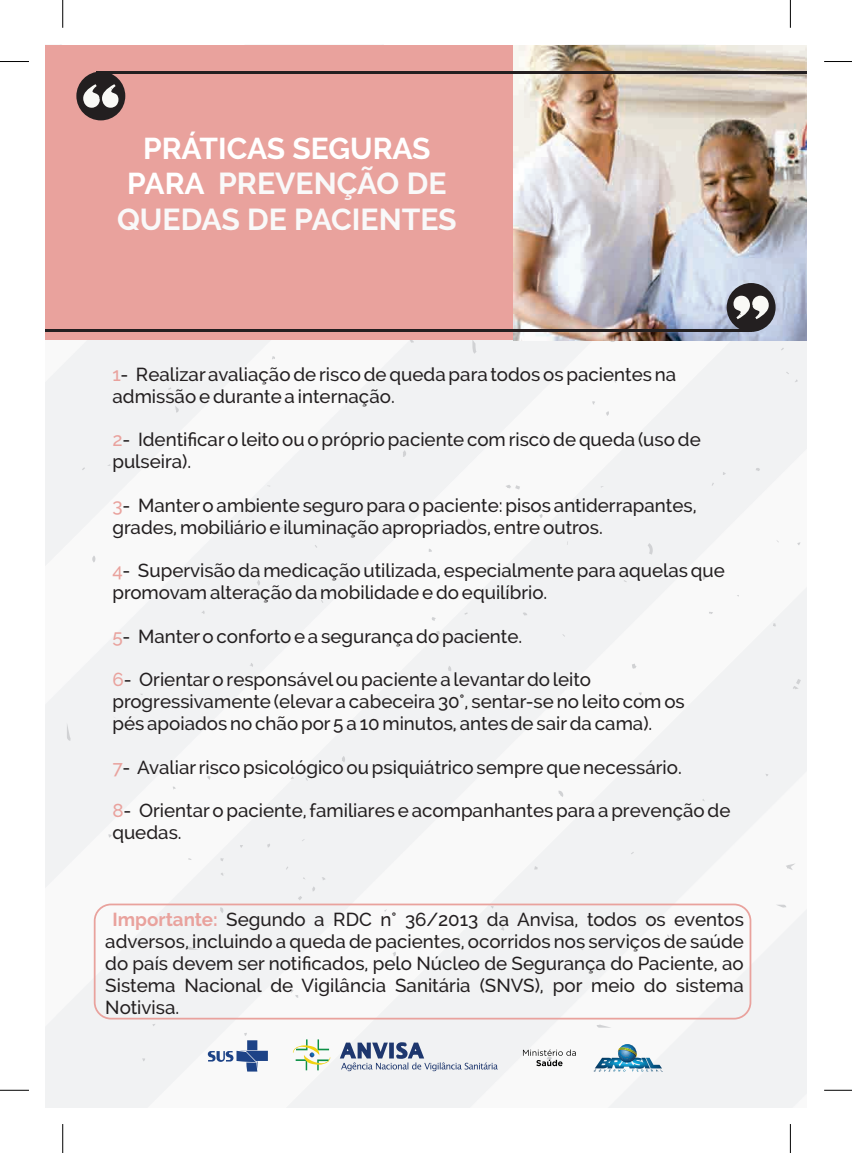
<style>
.page{position:relative;width:852px;height:1153px;background:#fff}
.page>*{position:absolute;margin:0;border:0;box-sizing:border-box;transform-origin:0 0}
.t1{font:700 30.25px/35.5px "Raleway";color:#f9f9f9;text-align:center}
.t2{font:700 30px "Raleway";letter-spacing:-.01em;color:#fff}
.t3{font:500 18.75px/21.8px "Raleway";color:#231f20}
.s1{font-size:30px;color:#fff}
.s2{color:#e9a29d}
.s3{font-weight:700;color:#e9a29d}
</style>
<div class="page">
<svg style="left:606px;top:411px;width:3px;height:5px"></svg>
<svg style="left:702px;top:575px;width:4px;height:5px"></svg>
<svg style="left:786px;top:372px;width:12px;height:10px"></svg>
<svg style="left:220px;top:858px;width:4px;height:3px"></svg>
<svg style="left:467px;top:519px;width:4px;height:7px"></svg>
<svg style="left:472px;top:340px;width:4px;height:14px"></svg>
<svg style="left:342px;top:756px;width:3px;height:6px"></svg>
<svg style="left:327px;top:635px;width:4px;height:7px"></svg>
<svg style="left:432px;top:617px;width:4px;height:4px"></svg>
<svg style="left:448px;top:666px;width:3px;height:5px"></svg>
<svg style="left:410px;top:340px;width:4px;height:3px"></svg>
<svg style="left:220px;top:907px;width:3px;height:6px"></svg>
<svg style="left:250px;top:663px;width:3px;height:4px"></svg>
<svg style="left:257px;top:580px;width:3px;height:6px"></svg>
<svg style="left:260px;top:435px;width:3px;height:8px"></svg>
<svg style="left:523px;top:612px;width:4px;height:4px"></svg>
<svg style="left:505px;top:485px;width:15px;height:5px"></svg>
<svg style="left:501px;top:919px;width:4px;height:12px"></svg>
<svg style="left:534px;top:866px;width:4px;height:4px"></svg>
<svg style="left:541px;top:433px;width:3px;height:6px"></svg>
<svg style="left:537px;top:676px;width:3px;height:6px"></svg>
<svg style="left:451px;top:727px;width:5px;height:4px"></svg>
<svg style="left:464px;top:612px;width:4px;height:3px"></svg>
<svg style="left:464px;top:573px;width:6px;height:5px"></svg>
<svg style="left:486px;top:567px;width:4px;height:4px"></svg>
<svg style="left:267px;top:844px;width:3px;height:4px"></svg>
<svg style="left:376px;top:764px;width:4px;height:3px"></svg>
<svg style="left:298px;top:896px;width:4px;height:4px"></svg>
<svg style="left:393px;top:952px;width:3px;height:4px"></svg>
<svg style="left:312px;top:886px;width:3px;height:5px"></svg>
<svg style="left:136px;top:942px;width:4px;height:3px"></svg>
<svg style="left:220px;top:873px;width:4px;height:3px"></svg>
<svg style="left:175px;top:406px;width:4px;height:7px"></svg>
<svg style="left:207px;top:776px;width:4px;height:4px"></svg>
<svg style="left:197px;top:526px;width:12px;height:6px"></svg>
<svg style="left:201px;top:610px;width:4px;height:4px"></svg>
<svg style="left:203px;top:595px;width:3px;height:5px"></svg>
<svg style="left:92px;top:555px;width:3px;height:8px"></svg>
<svg style="left:67px;top:723px;width:4px;height:18px"></svg>
<svg style="left:138px;top:694px;width:5px;height:9px"></svg>
<svg style="left:647px;top:543px;width:6px;height:12px"></svg>
<svg style="left:558px;top:791px;width:5px;height:6px"></svg>
<svg style="left:597px;top:1025px;width:14px;height:3px"></svg>
<svg style="left:773px;top:623px;width:3px;height:4px"></svg>
<svg style="left:756px;top:468px;width:4px;height:3px"></svg>
<svg style="left:776px;top:905px;width:10px;height:3px"></svg>
<svg style="left:793px;top:679px;width:8px;height:10px"></svg>
<svg style="left:786px;top:863px;width:10px;height:7px"></svg>
<svg style="left:287px;top:960px;width:4px;height:6px"></svg>
<svg style="left:187px;top:947px;width:11px;height:3px"></svg>
<svg style="left:291px;top:990px;width:7px;height:8px"></svg>
<svg style="left:403px;top:450px;width:3px;height:7px"></svg>
<svg style="left:632px;top:664px;width:5px;height:5px"></svg>
<svg style="left:638px;top:693px;width:9px;height:13px"></svg>
<div style="left:45px;top:45px;width:762px;height:295px;background:#e9a29d"></div>
<div style="left:76px;top:72px;width:49px;height:48px;background:#231f20;border-radius:50%"></div>
<svg style="left:83px;top:84px;width:35px;height:24px"></svg>
<img style="left:514px;top:46px;width:293px;height:295px">
<hr style="left:97px;top:72px;width:710px;height:2px;background:#231f20">
<div style="left:727px;top:283px;width:48px;height:49px;background:#231f20;border-radius:50%"></div>
<svg style="left:726px;top:296px;width:43px;height:23px"></svg>
<hr style="left:45px;top:329px;width:706px;height:3px;background:#231f20">
<div style="left:94px;top:904px;width:657px;height:116px;border:2px solid #e9a29d;border-radius:16px"></div>
<svg style="left:339px;top:1041px;width:159px;height:30px"></svg>
<svg style="left:293px;top:1039px;width:37px;height:31px"></svg>
<svg style="left:523px;top:1049px;width:53px;height:17px"></svg>
<svg style="left:618px;top:1044px;width:18px;height:19px"></svg>
<svg style="left:593px;top:1047px;width:70px;height:25px"></svg>
<svg style="left:208px;top:1033px;width:60px;height:39px"></svg>
<svg style="left:0;top:1090px;width:29px;height:1px"></svg>
<svg style="left:63px;top:1124px;width:1px;height:29px"></svg>
<svg style="left:0;top:61px;width:29px;height:1px"></svg>
<svg style="left:63px;top:0;width:1px;height:28px"></svg>
<svg style="left:824px;top:61px;width:28px;height:1px"></svg>
<svg style="left:790px;top:0;width:1px;height:28px"></svg>
<svg style="left:824px;top:1090px;width:28px;height:1px"></svg>
<svg style="left:790px;top:1124px;width:1px;height:29px"></svg>
<h2 class="t2" style="left:143px;top:131px;width:289px">PRÁTICAS SEGURAS</h2>
<h1 class="t1" style="left:117px;top:166px;width:341px"><span class="s1">PARA</span> PREVENÇÃO DE<br>QUEDAS DE PACIENTES</h1>
<p class="t3" style="left:112px;top:364px;width:565px"><span class="s2">1</span>- Realizar avaliação de risco de queda para todos os pacientes na admissão e durante a internação.</p>
<p class="t3" style="left:112px;top:429px;width:590px"><span class="s2">2</span>- Identificar o leito ou o próprio paciente com risco de queda (uso de pulseira).</p>
<p class="t3" style="left:112px;top:494px;width:586px"><span class="s2">3</span>- Manter o ambiente seguro para o paciente: pisos antiderrapantes, grades, mobiliário e iluminação apropriados, entre outros.</p>
<p class="t3" style="left:112px;top:560px;width:614px"><span class="s2">4</span>- Supervisão da medicação utilizada, especialmente para aquelas que promovam alteração da mobilidade e do equilíbrio.</p>
<p class="t3" style="left:112px;top:625px;width:411px"><span class="s2">5</span>- Manter o conforto e a segurança do paciente.</p>
<p class="t3" style="left:112px;top:669px;width:574px"><span class="s2">6</span>- Orientar o responsável ou paciente a levantar do leito progressivamente (elevar a cabeceira 30°, sentar-se no leito com os pés apoiados no chão por 5 a 10 minutos, antes de sair da cama).</p>
<p class="t3" style="left:112px;top:756px;width:571px"><span class="s2">7</span>- Avaliar risco psicológico ou psiquiátrico sempre que necessário.</p>
<p class="t3" style="left:112px;top:800px;width:620px"><span class="s2">8</span>- Orientar o paciente, familiares e acompanhantes para a prevenção de quedas.</p>
<p class="t3" style="left:105px;top:909px;width:640px;text-align:justify;text-indent:7px"><span class="s3">Importante:</span> Segundo a RDC n° 36/2013 da Anvisa, todos os eventos adversos, incluindo a queda de pacientes, ocorridos nos serviços de saúde do país devem ser notificados, pelo Núcleo de Segurança do Paciente, ao Sistema Nacional de Vigilância Sanitária (SNVS), por meio do sistema Notivisa.</p>
</div>
